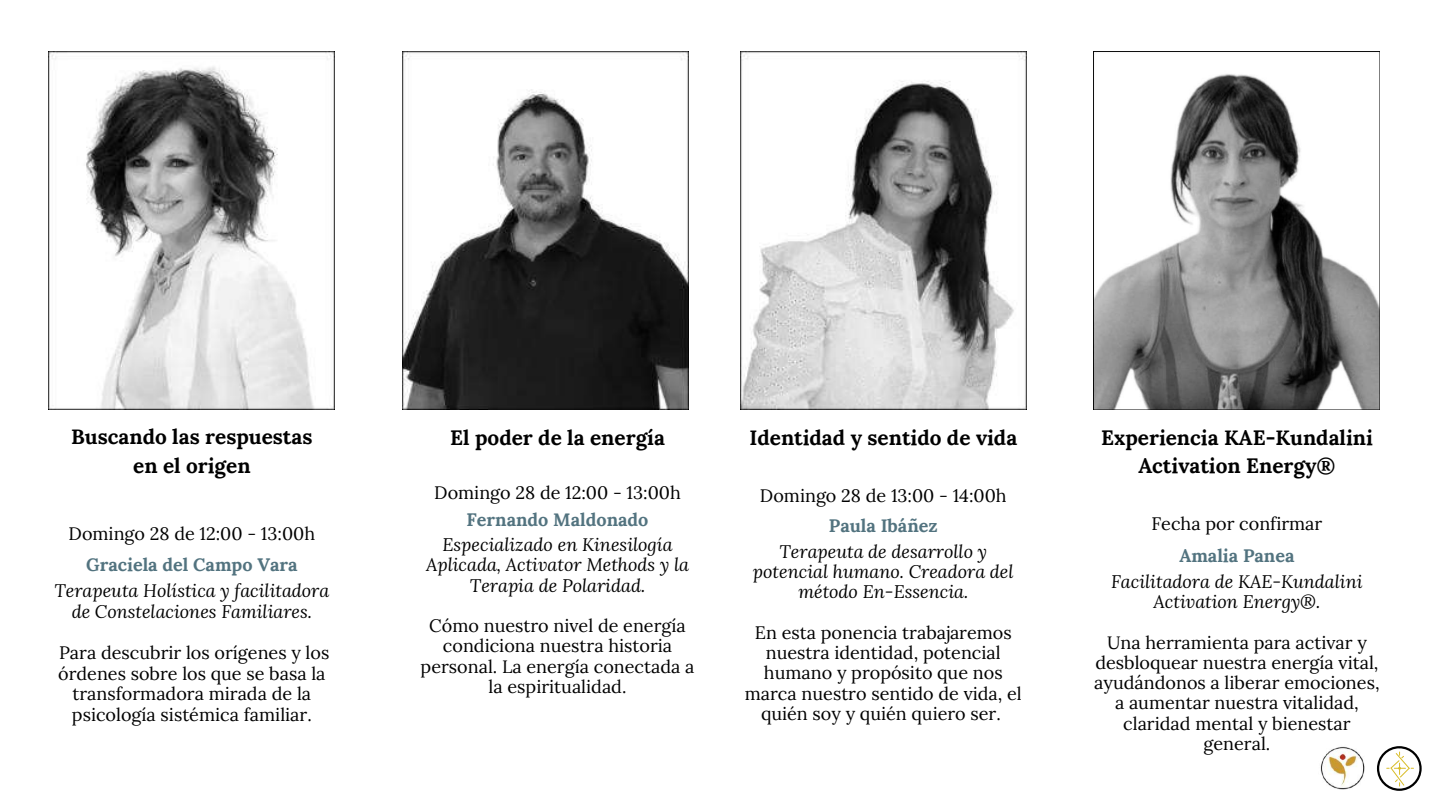
<style>
.page{position:relative;width:1440px;height:810px;background:#fff}
.page>*{position:absolute;margin:0;border:0;box-sizing:border-box;transform-origin:0 0}
.t1{font:700 20.8px/29px "Lora";color:#000;text-align:center}
.t2{font:18px/20.2px "Lora";color:#000;text-align:center}
.t3{font:italic 18px/20.2px "Lora";color:#000;text-align:center}
.t4{font:700 18px "Lora";color:#52737f}
</style>
<div class="page">
<img style="left:49px;top:51px;width:286px;height:358px">
<img style="left:402px;top:51px;width:286px;height:358px">
<img style="left:740px;top:51px;width:286px;height:358px">
<img style="left:1094px;top:51px;width:286px;height:358px">
<img style="left:1320px;top:746px;width:45px;height:44px">
<svg style="left:1377px;top:746px;width:45px;height:45px"></svg>
<p class="t1" style="left:71px;top:422px;width:243px">Buscando las respuestas en el origen</p>
<p class="t2" style="left:69px;top:524px;width:248px">Domingo 28 de 12:00 - 13:00h</p>
<p class="t4" style="left:86px;top:553px;width:213px">Graciela del Campo Vara</p>
<p class="t3" style="left:54px;top:580px;width:277px;line-height:21px">Terapeuta Holística y facilitadora de Constelaciones Familiares.</p>
<p class="t2" style="left:58px;top:643px;width:273px;line-height:20.5px">Para descubrir los orígenes y los órdenes sobre los que se basa la transformadora mirada de la psicología sistémica familiar.</p>
<p class="t1" style="left:450px;top:423px;width:216px">El poder de la energía</p>
<p class="t2" style="left:434px;top:482px;width:248px">Domingo 28 de 12:00 - 13:00h</p>
<p class="t4" style="left:467px;top:508px;width:183px">Fernando Maldonado</p>
<p class="t3" style="left:426px;top:534px;width:264px">Especializado en Kinesilogía<br>Aplicada, Activator Methods y la<br>Terapia de Polaridad.</p>
<p class="t2" style="left:421px;top:616px;width:275px">Cómo nuestro nivel de energía condiciona nuestra historia personal. La energía conectada a la espiritualidad.</p>
<p class="t1" style="left:749px;top:423px;width:269px">Identidad y sentido de vida</p>
<p class="t2" style="left:760px;top:485px;width:248px">Domingo 28 de 13:00 - 14:00h</p>
<p class="t4" style="left:829px;top:514px;width:110px">Paula Ibáñez</p>
<p class="t3" style="left:753px;top:541px;width:262px">Terapeuta de desarrollo y potencial humano. Creadora del método En-Essencia.</p>
<p class="t2" style="left:745px;top:622px;width:279px">En esta ponencia trabajaremos nuestra identidad, potencial humano y propósito que nos marca nuestro sentido de vida, el quién soy y quién quiero ser.</p>
<p class="t1" style="left:1101px;top:423px;width:273px;line-height:28.5px">Experiencia KAE-Kundalini<br>Activation Energy®</p>
<p class="t2" style="left:1151px;top:514px;width:172px">Fecha por confirmar</p>
<p class="t4" style="left:1179px;top:544px;width:117px">Amalia Panea</p>
<p class="t3" style="left:1111px;top:571px;width:253px">Facilitadora de KAE-Kundalini<br>Activation Energy®.</p>
<p class="t2" style="left:1094px;top:632px;width:287px">Una herramienta para activar y desbloquear nuestra energía vital, ayudándonos a liberar emociones, a aumentar nuestra vitalidad, claridad mental y bienestar general.</p>
</div>
